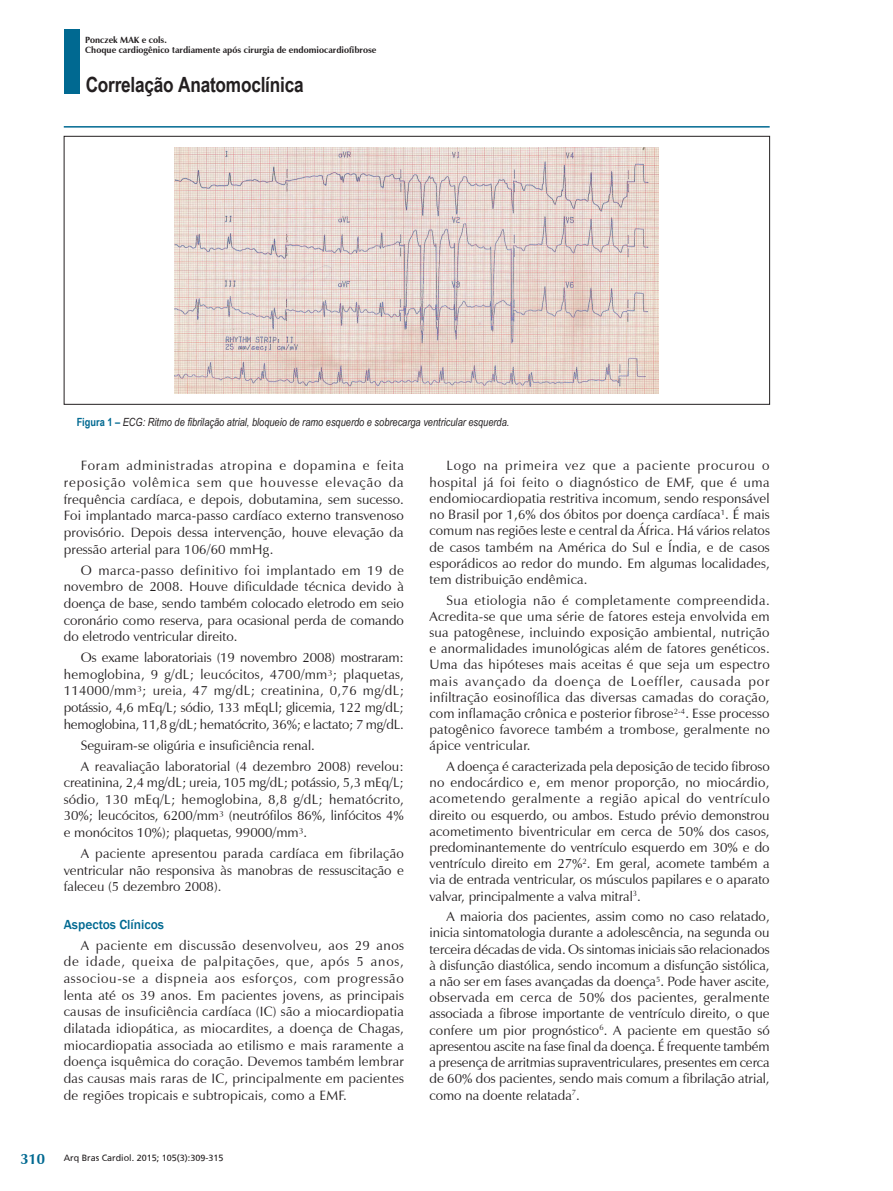
<style>
.page{position:relative;width:893px;height:1191px;background:#fff}
.page>*{position:absolute;margin:0;border:0;box-sizing:border-box;transform-origin:0 0}
.t1{font:700 21px "Arial Narrow";letter-spacing:-.01em;color:#231f20}
.t2{font:700 15px "Zapf Humanist 601 BT";color:#006991}
._01-TEXTO_BASICO{font:13.5px/16.2px "Zapf Humanist 601 BT";color:#231f20;text-align:justify}
._03_-_SUBTITULO_PRIN{font:500 13.5px "Franklin Gothic";color:#006991}
._06_-_LEGENDA_FIGURA{font:italic 11.25px "Arial Narrow";color:#231f20}
.t3{font:700 9px "Zapf Humanist 601 BT";color:#231f20}
.t4{font:9px "Frutiger";color:#231f20}
.s1{font-weight:700;font-style:normal;color:#006991}
</style>
<div class="page">
<hr style="left:64px;top:126px;width:706px;height:2px;background:#006991">
<div style="left:64px;top:29px;width:16px;height:65px;background:#006991"></div>
<div style="left:64px;top:136px;width:706px;height:268px;border:1px solid #231f20"></div>
<img style="left:175px;top:147px;width:484px;height:246px">
<p class="t3" style="left:85px;top:34px;width:83px">Ponczek MAK e cols.</p>
<p class="t3" style="left:85px;top:45px;width:293px">Choque cardiogênico tardiamente após cirurgia de endomiocardiofibrose</p>
<h1 class="t1" style="left:86px;top:68px;width:219px">Correlação Anatomoclínica</h1>
<p class="_06_-_LEGENDA_FIGURA" style="left:77px;top:414px;width:434px"><span class="s1">Figura 1 –</span> ECG: Ritmo de fibrilação atrial, bloqueio de ramo esquerdo e sobrecarga ventricular esquerda.</p>
<p class="_01-TEXTO_BASICO" style="left:64px;top:457px;width:342px;line-height:16.6px;text-indent:17px">Foram administradas atropina e dopamina e feita reposição volêmica sem que houvesse elevação da frequência cardíaca, e depois, dobutamina, sem sucesso.<br>Foi implantado marca-passo cardíaco externo transvenoso provisório. Depois dessa intervenção, houve elevação da pressão arterial para 106/60 mmHg.</p>
<p class="_01-TEXTO_BASICO" style="left:64px;top:561px;width:342px;line-height:16.6px;text-indent:17px">O marca-passo definitivo foi implantado em 19 de novembro de 2008. Houve dificuldade técnica devido à doença de base, sendo também colocado eletrodo em seio coronário como reserva, para ocasional perda de comando do eletrodo ventricular direito.</p>
<p class="_01-TEXTO_BASICO" style="left:64px;top:649px;width:342px;line-height:16.6px;text-indent:17px">Os exame laboratoriais (19 novembro 2008) mostraram: hemoglobina, 9 g/dL; leucócitos, 4700/mm³; plaquetas, 114000/mm³; ureia, 47 mg/dL; creatinina, 0,76 mg/dL; potássio, 4,6 mEq/L; sódio, 133 mEqLl; glicemia, 122 mg/dL; hemoglobina, 11,8 g/dL; hematócrito, 36%; e lactato; 7 mg/dL.</p>
<p class="_01-TEXTO_BASICO" style="left:81px;top:737px;width:236px">Seguiram-se oligúria e insuficiência renal.</p>
<p class="_01-TEXTO_BASICO" style="left:64px;top:757px;width:342px;line-height:16.6px;text-indent:17px">A reavaliação laboratorial (4 dezembro 2008) revelou: creatinina, 2,4 mg/dL; ureia, 105 mg/dL; potássio, 5,3 mEq/L; sódio, 130 mEq/L; hemoglobina, 8,8 g/dL; hematócrito, 30%; leucócitos, 6200/mm³ (neutrófilos 86%, linfócitos 4% e monócitos 10%); plaquetas, 99000/mm³.</p>
<p class="_01-TEXTO_BASICO" style="left:64px;top:845px;width:342px;line-height:16.6px;text-indent:17px">A paciente apresentou parada cardíaca em fibrilação ventricular não responsiva às manobras de ressuscitação e faleceu (5 dezembro 2008).</p>
<p class="_03_-_SUBTITULO_PRIN" style="left:64px;top:916px;width:102px">Aspectos Clínicos</p>
<p class="_01-TEXTO_BASICO" style="left:64px;top:936px;width:342px;line-height:16.6px;text-indent:17px">A paciente em discussão desenvolveu, aos 29 anos de idade, queixa de palpitações, que, após 5 anos, associou-se a dispneia aos esforços, com progressão lenta até os 39 anos. Em pacientes jovens, as principais causas de insuficiência cardíaca (IC) são a miocardiopatia dilatada idiopática, as miocardites, a doença de Chagas, miocardiopatia associada ao etilismo e mais raramente a doença isquêmica do coração. Devemos também lembrar das causas mais raras de IC, principalmente em pacientes de regiões tropicais e subtropicais, como a EMF.</p>
<p class="_01-TEXTO_BASICO" style="left:429px;top:458px;width:342px;text-indent:17px">Logo na primeira vez que a paciente procurou o hospital já foi feito o diagnóstico de EMF, que é uma endomiocardiopatia restritiva incomum, sendo responsável no Brasil por 1,6% dos óbitos por doença cardíaca<sup>1</sup>. É mais comum nas regiões leste e central da África. Há vários relatos de casos também na América do Sul e Índia, e de casos esporádicos ao redor do mundo. Em algumas localidades, tem distribuição endêmica.</p>
<p class="_01-TEXTO_BASICO" style="left:429px;top:592px;width:342px;text-indent:17px">Sua etiologia não é completamente compreendida.<br>Acredita-se que uma série de fatores esteja envolvida em sua patogênese, incluindo exposição ambiental, nutrição e anormalidades imunológicas além de fatores genéticos.<br>Uma das hipóteses mais aceitas é que seja um espectro mais avançado da doença de Loeffler, causada por infiltração eosinofílica das diversas camadas do coração, com inflamação crônica e posterior fibrose<sup>2-4</sup>. Esse processo patogênico favorece também a trombose, geralmente no ápice ventricular.</p>
<p class="_01-TEXTO_BASICO" style="left:429px;top:758px;width:342px;text-indent:17px">A doença é caracterizada pela deposição de tecido fibroso no endocárdico e, em menor proporção, no miocárdio, acometendo geralmente a região apical do ventrículo direito ou esquerdo, ou ambos. Estudo prévio demonstrou acometimento biventricular em cerca de 50% dos casos, predominantemente do ventrículo esquerdo em 30% e do ventrículo direito em 27%<sup>2</sup>. Em geral, acomete também a via de entrada ventricular, os músculos papilares e o aparato valvar, principalmente a valva mitral<sup>3</sup>.</p>
<p class="_01-TEXTO_BASICO" style="left:429px;top:908px;width:342px;text-indent:17px">A maioria dos pacientes, assim como no caso relatado, inicia sintomatologia durante a adolescência, na segunda ou terceira décadas de vida. Os sintomas iniciais são relacionados à disfunção diastólica, sendo incomum a disfunção sistólica, a não ser em fases avançadas da doença<sup>5</sup>. Pode haver ascite, observada em cerca de 50% dos pacientes, geralmente associada a fibrose importante de ventrículo direito, o que confere um pior prognóstico<sup>6</sup>. A paciente em questão só apresentou ascite na fase final da doença. É frequente também a presença de arritmias supraventriculares, presentes em cerca de 60% dos pacientes, sendo mais comum a fibrilação atrial, como na doente relatada<sup>7</sup>.</p>
<p class="t2" style="left:20px;top:1149px;width:26px">310</p>
<p class="t4" style="left:64px;top:1153px;width:161px">Arq Bras Cardiol. 2015; 105(3):309-315</p>
</div>
